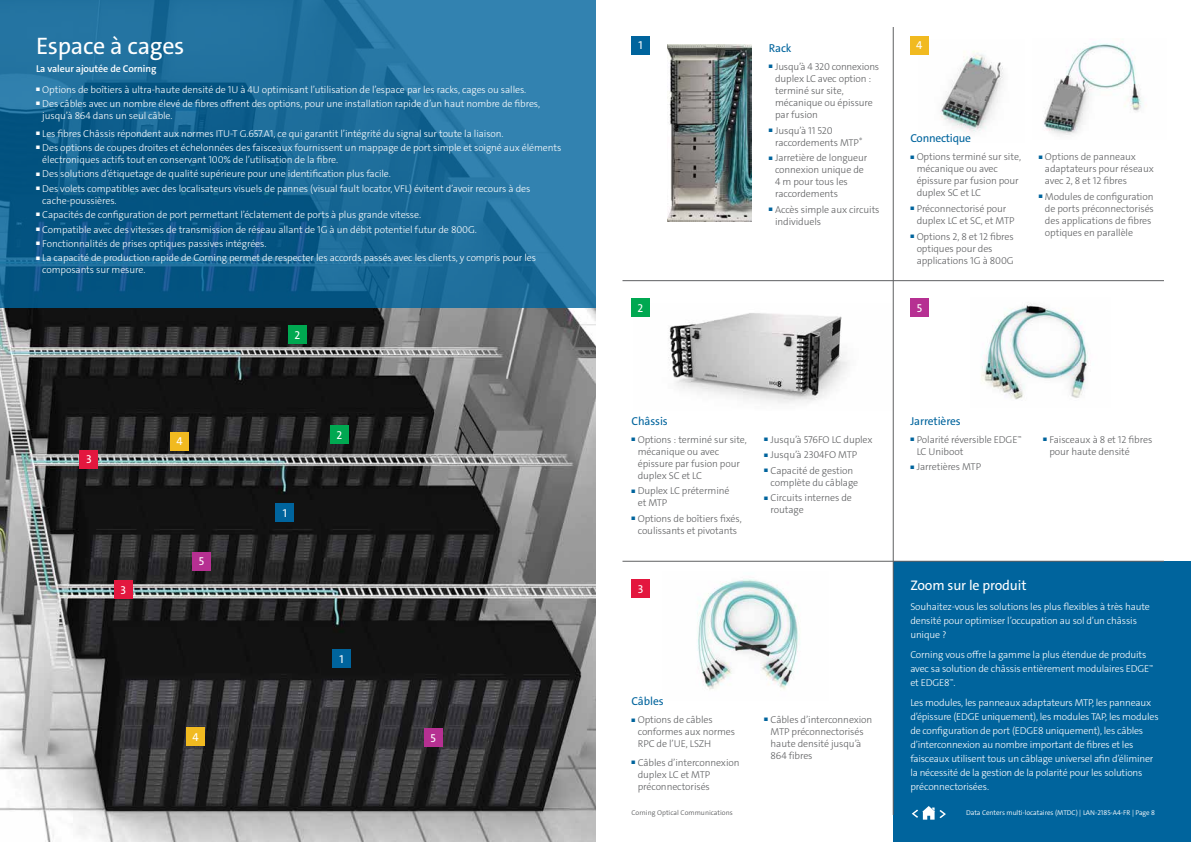
<style>
.page{position:relative;width:1191px;height:842px;background:#fff}
.page>*{position:absolute;margin:0;border:0;box-sizing:border-box;transform-origin:0 0}
.t1{font:24px "The Sans C4 s";letter-spacing:-.01em;color:#fff}
.t2{font:14px "The Sans C4 s";letter-spacing:-.01em;color:#fff}
.t3{font:11.5px "The Sans C4 s";letter-spacing:-.01em;color:#00649d}
.t4{font:11.5px "The Sans C4 s";color:#fff}
.t5{font:300 10px/14px "The Sans C4 s";letter-spacing:-.01em;color:#fff}
.t6{font:300 10px/12px "The Sans C4 s";letter-spacing:-.01em;color:#5f6062}
.t7{font:600 10px "The Sans C4 s";letter-spacing:-.01em;color:#fff}
.t8{font:300 7px "The Sans C4 s";letter-spacing:-.01em;color:#fff}
.t9{font:300 7px "The Sans C4 s";color:#5f6062}
</style>
<div class="page">
<img style="left:0;top:308px;width:595px;height:534px">
<svg style="left:0;top:0;width:595px;height:308px;background:#1a6a97"></svg>
<div style="left:893px;top:561px;width:298px;height:281px;background:#00649d"></div>
<img style="left:649px;top:303px;width:244px;height:107px">
<img style="left:667px;top:44px;width:84px;height:177px">
<hr style="left:622px;top:280px;width:542px;height:1px;background:#5f6062">
<hr style="left:622px;top:561px;width:542px;height:1px;background:#5f6062">
<hr style="left:893px;top:27px;width:1px;height:788px;background:#5f6062">
<img style="left:697px;top:579px;width:101px;height:111px">
<img style="left:1044px;top:39px;width:99px;height:96px">
<img style="left:981px;top:303px;width:108px;height:97px">
<img style="left:918px;top:40px;width:86px;height:92px">
<div style="left:276px;top:504px;width:18px;height:18px;background:#00649d"></div>
<div style="left:288px;top:326px;width:18px;height:18px;background:#00a851"></div>
<div style="left:332px;top:650px;width:18px;height:18px;background:#00649d"></div>
<div style="left:193px;top:552px;width:18px;height:18px;background:#b63092"></div>
<div style="left:171px;top:432px;width:18px;height:18px;background:#f1ba20"></div>
<div style="left:80px;top:450px;width:18px;height:18px;background:#e3173e"></div>
<div style="left:114px;top:580px;width:18px;height:18px;background:#e3173e"></div>
<div style="left:330px;top:426px;width:18px;height:18px;background:#00a851"></div>
<div style="left:424px;top:729px;width:18px;height:18px;background:#b63092"></div>
<div style="left:187px;top:728px;width:18px;height:18px;background:#f1ba20"></div>
<div style="left:910px;top:36px;width:18px;height:18px;background:#f1ba20"></div>
<div style="left:631px;top:299px;width:18px;height:18px;background:#00a851"></div>
<div style="left:910px;top:299px;width:18px;height:18px;background:#b63092"></div>
<div style="left:631px;top:579px;width:18px;height:18px;background:#e3173e"></div>
<div style="left:631px;top:36px;width:18px;height:18px;background:#00649d"></div>
<svg style="left:911px;top:806px;width:35px;height:14px"></svg>
<h1 class="t1" style="left:36px;top:30px;width:150px">Espace à cages</h1>
<p class="t7" style="left:36px;top:62px;width:122px">La valeur ajoutée de Corning</p>
<p class="t5" style="left:36px;top:82px;width:492px">■ Options de boîtiers à ultra-haute densité de 1U à 4U optimisant l’utilisation de l’espace par les racks, cages ou salles.</p>
<p class="t5" style="left:42px;top:98px;width:499px;line-height:12px;text-indent:-6px">■ Des câbles avec un nombre élevé de fibres offrent des options, pour une installation rapide d’un haut nombre de fibres, jusqu’à 864 dans un seul câble.</p>
<p class="t5" style="left:36px;top:126px;width:469px">■ Les fibres Châssis répondent aux normes ITU-T G.657.A1, ce qui garantit l’intégrité du signal sur toute la liaison.</p>
<p class="t5" style="left:42px;top:142px;width:520px;line-height:12px;text-indent:-6px">■ Des options de coupes droites et échelonnées des faisceaux fournissent un mappage de port simple et soigné aux éléments électroniques actifs tout en conservant 100% de l’utilisation de la fibre.</p>
<p class="t5" style="left:36px;top:167px;width:356px">■ Des solutions d’étiquetage de qualité supérieure pour une identification plus facile.</p>
<p class="t5" style="left:42px;top:182px;width:489px;line-height:12px;text-indent:-6px">■ Des volets compatibles avec des localisateurs visuels de pannes (visual fault locator, VFL) évitent d’avoir recours à des cache-poussières.</p>
<p class="t5" style="left:36px;top:208px;width:387px">■ Capacités de configuration de port permettant l’éclatement de ports à plus grande vitesse.</p>
<p class="t5" style="left:36px;top:222px;width:442px">■ Compatible avec des vitesses de transmission de réseau allant de 1G à un débit potentiel futur de 800G.</p>
<p class="t5" style="left:36px;top:237px;width:232px">■ Fonctionnalités de prises optiques passives intégrées.</p>
<p class="t5" style="left:42px;top:252px;width:495px;line-height:12px;text-indent:-6px">■ La capacité de production rapide de Corning permet de respecter les accords passés avec les clients, y compris pour les composants sur mesure.</p>
<p class="t4" style="left:86px;top:452px;width:7px">3</p>
<p class="t4" style="left:121px;top:582px;width:7px">3</p>
<p class="t4" style="left:294px;top:328px;width:7px">2</p>
<p class="t4" style="left:176px;top:434px;width:8px">4</p>
<p class="t4" style="left:199px;top:554px;width:7px">5</p>
<p class="t4" style="left:283px;top:506px;width:6px">1</p>
<p class="t4" style="left:336px;top:428px;width:7px">2</p>
<p class="t4" style="left:339px;top:652px;width:6px">1</p>
<p class="t4" style="left:192px;top:730px;width:8px">4</p>
<p class="t4" style="left:430px;top:731px;width:7px">5</p>
<p class="t4" style="left:638px;top:38px;width:6px">1</p>
<p class="t3" style="left:769px;top:41px;width:24px">Rack</p>
<p class="t6" style="left:775px;top:61px;width:106px;text-indent:-6px"><sup>■</sup> Jusqu’à 4 320 connexions duplex LC avec option : terminé sur site, mécanique ou épissure par fusion</p>
<p class="t6" style="left:775px;top:124px;width:89px;text-indent:-6px"><sup>■</sup> Jusqu’à 11 520 raccordements MTP<sup>®</sup></p>
<p class="t6" style="left:775px;top:152px;width:94px;text-indent:-6px"><sup>■</sup> Jarretière de longueur connexion unique de<br>4 m pour tous les raccordements</p>
<p class="t6" style="left:775px;top:204px;width:106px;text-indent:-6px"><sup>■</sup> Accès simple aux circuits individuels</p>
<p class="t4" style="left:916px;top:38px;width:8px">4</p>
<p class="t3" style="left:910px;top:131px;width:62px">Connectique</p>
<p class="t6" style="left:916px;top:151px;width:106px;text-indent:-6px"><sup>■</sup> Options terminé sur site, mécanique ou avec épissure par fusion pour duplex SC et LC</p>
<p class="t6" style="left:916px;top:203px;width:99px;text-indent:-6px"><sup>■</sup> Préconnectorisé pour duplex LC et SC, et MTP</p>
<p class="t6" style="left:916px;top:230px;width:99px;text-indent:-6px"><sup>■</sup> Options 2, 8 et 12 fibres optiques pour des applications 1G à 800G</p>
<p class="t4" style="left:637px;top:301px;width:7px">2</p>
<p class="t4" style="left:916px;top:301px;width:7px">5</p>
<p class="t6" style="left:1045px;top:151px;width:110px;text-indent:-6px"><sup>■</sup> Options de panneaux adaptateurs pour réseaux avec 2, 8 et 12 fibres</p>
<p class="t6" style="left:1045px;top:191px;width:110px;text-indent:-6px"><sup>■</sup> Modules de configuration de ports préconnectorisés des applications de fibres optiques en parallèle</p>
<p class="t3" style="left:631px;top:413px;width:38px">Châssis</p>
<p class="t6" style="left:638px;top:433px;width:111px;text-indent:-6px"><sup>■</sup> Options : terminé sur site, mécanique ou avec épissure par fusion pour duplex SC et LC</p>
<p class="t6" style="left:638px;top:485px;width:93px;text-indent:-6px"><sup>■</sup> Duplex LC préterminé et MTP</p>
<p class="t6" style="left:631px;top:512px;width:112px;text-align:center"><sup>■</sup> Options de boîtiers fixés, coulissants et pivotants</p>
<p class="t6" style="left:764px;top:433px;width:110px"><sup>■</sup> Jusqu’à 576FO LC duplex</p>
<p class="t6" style="left:764px;top:449px;width:94px"><sup>■</sup> Jusqu’à 2304FO MTP</p>
<p class="t6" style="left:770px;top:464px;width:89px;text-indent:-6px"><sup>■</sup> Capacité de gestion complète du câblage</p>
<p class="t6" style="left:770px;top:492px;width:83px;text-indent:-6px"><sup>■</sup> Circuits internes de routage</p>
<p class="t3" style="left:910px;top:414px;width:52px">Jarretières</p>
<p class="t6" style="left:916px;top:434px;width:106px;text-indent:-6px"><sup>■</sup> Polarité réversible EDGE<sup>™<br></sup>LC Uniboot</p>
<p class="t6" style="left:910px;top:461px;width:72px"><sup>■</sup> Jarretières MTP</p>
<p class="t6" style="left:1049px;top:434px;width:104px;text-indent:-6px"><sup>■</sup> Faisceaux à 8 et 12 fibres pour haute densité</p>
<p class="t4" style="left:637px;top:581px;width:7px">3</p>
<p class="t3" style="left:631px;top:694px;width:34px">Câbles</p>
<p class="t6" style="left:638px;top:714px;width:99px;text-indent:-6px"><sup>■</sup> Options de câbles conformes aux normes<br>RPC de l’UE, LSZH</p>
<p class="t6" style="left:638px;top:756px;width:103px;text-indent:-6px"><sup>■</sup> Câbles d’interconnexion duplex LC et MTP préconnectorisés</p>
<p class="t6" style="left:770px;top:714px;width:103px;text-indent:-6px"><sup>■</sup> Câbles d’interconnexion<br>MTP préconnectorisés haute densité jusqu’à<br>864 fibres</p>
<h2 class="t2" style="left:910px;top:576px;width:118px">Zoom sur le produit</h2>
<p class="t5" style="left:910px;top:599px;width:241px">Souhaitez-vous les solutions les plus flexibles à très haute densité pour optimiser l’occupation au sol d’un châssis unique ?</p>
<p class="t5" style="left:910px;top:648px;width:244px">Corning vous offre la gamme la plus étendue de produits avec sa solution de châssis entièrement modulaires EDGE<sup>™ </sup>et EDGE8<sup>™</sup>.</p>
<p class="t5" style="left:910px;top:696px;width:250px">Les modules, les panneaux adaptateurs MTP, les panneaux d’épissure (EDGE uniquement), les modules TAP, les modules de configuration de port (EDGE8 uniquement), les câbles d’interconnexion au nombre important de fibres et les faisceaux utilisent tous un câblage universel afin d’éliminer la nécessité de la gestion de la polarité pour les solutions préconnectorisées.</p>
<p class="t9" style="left:631px;top:808px;width:103px">Corning Optical Communications</p>
<p class="t8" style="left:966px;top:808px;width:190px">Data Centers multi-locataires (MTDC) | LAN-2185-A4-FR | Page 8</p>
</div>
